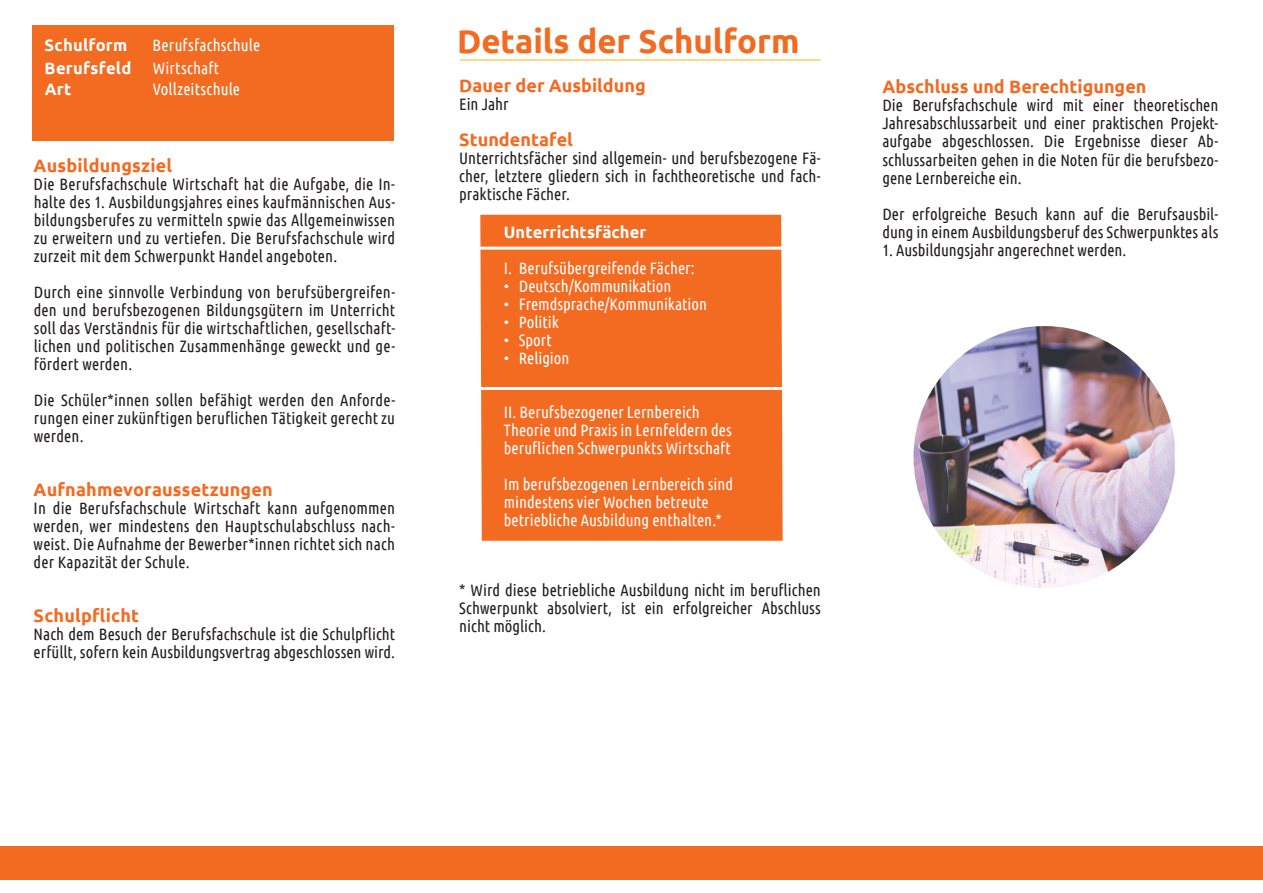
<style>
.page{position:relative;width:1263px;height:893px;background:#fff}
.page>*{position:absolute;margin:0;border:0;box-sizing:border-box;transform-origin:0 0}
.t1{font:700 33px "Ubuntu";color:#f36a21}
.t2{font:700 18px "Ubuntu";letter-spacing:.005em;color:#f36a21}
.t3{font:16.5px/18px "Ubuntu Condensed";letter-spacing:.005em;color:#231f20;text-align:justify}
.t4{font:16.5px/18px "Ubuntu Condensed";color:#fff}
.t5{font:700 16.5px "Ubuntu";letter-spacing:.015em;color:#fff}
</style>
<div class="page">
<div style="left:480px;top:215px;width:303px;height:326px;background:#f36a21"></div>
<div style="left:32px;top:26px;width:361px;height:115px;background:#f36a21"></div>
<hr style="left:438px;top:247px;width:409px;height:3px;background:#fff">
<hr style="left:449px;top:387px;width:408px;height:3px;background:#fff">
<hr style="left:460px;top:60px;width:361px;height:1px;background:#fbb316">
<div style="left:0;top:846px;width:1263px;height:33px;background:#f36a21"></div>
<img style="left:913px;top:326px;width:262px;height:262px">
<p class="t5" style="left:45px;top:35px;width:84px">Schulform</p>
<p class="t4" style="left:153px;top:36px;width:109px">Berufsfachschule</p>
<p class="t5" style="left:45px;top:58px;width:88px">Berufsfeld</p>
<p class="t4" style="left:153px;top:58px;width:68px">Wirtschaft</p>
<p class="t5" style="left:45px;top:79px;width:28px">Art</p>
<p class="t4" style="left:153px;top:79px;width:89px">Vollzeitschule</p>
<p class="t2" style="left:34px;top:155px;width:140px">Ausbildungsziel</p>
<p class="t3" style="left:34px;top:175px;width:363px">Die Berufsfachschule Wirtschaft hat die Aufgabe, die In&shy;halte des 1. Ausbildungsjahres eines kaufmännischen Aus&shy;bildungsberufes zu vermitteln spwie das Allgemeinwissen zu erweitern und zu vertiefen. Die Berufsfachschule wird zurzeit mit dem Schwerpunkt Handel angeboten.</p>
<p class="t3" style="left:34px;top:283px;width:363px">Durch eine sinnvolle Verbindung von berufsübergreifen&shy;den und berufsbezogenen Bildungsgütern im Unterricht soll das Verständnis für die wirtschaftlichen, gesellschaft&shy;lichen und politischen Zusammenhänge geweckt und ge&shy;fördert werden.</p>
<p class="t3" style="left:34px;top:391px;width:363px">Die Schüler*innen sollen befähigt werden den Anforde&shy;rungen einer zukünftigen beruflichen Tätigkeit gerecht zu werden.</p>
<p class="t2" style="left:34px;top:479px;width:241px">Aufnahmevoraussetzungen</p>
<p class="t3" style="left:34px;top:499px;width:363px">In die Berufsfachschule Wirtschaft kann aufgenommen werden, wer mindestens den Hauptschulabschluss nach&shy;weist. Die Aufnahme der Bewerber*innen richtet sich nach der Kapazität der Schule.</p>
<p class="t2" style="left:34px;top:605px;width:107px">Schulpflicht</p>
<p class="t3" style="left:34px;top:625px;width:363px">Nach dem Besuch der Berufsfachschule ist die Schulpflicht erfüllt, sofern kein Ausbildungsvertrag abgeschlossen wird.</p>
<h1 class="t1" style="left:457px;top:21px;width:344px">Details der Schulform</h1>
<p class="t2" style="left:459px;top:75px;width:188px">Dauer der Ausbildung</p>
<p class="t3" style="left:459px;top:95px;width:51px">Ein Jahr</p>
<p class="t2" style="left:459px;top:129px;width:115px">Stundentafel</p>
<p class="t3" style="left:459px;top:149px;width:363px">Unterrichtsfächer sind allgemein- und berufsbezogene Fä&shy;cher, letztere gliedern sich in fachtheoretische und fach&shy;praktische Fächer.</p>
<p class="t5" style="left:504px;top:222px;width:144px">Unterrichtsfächer</p>
<p class="t4" style="left:504px;top:258px;width:192px">I. Berufsübergreifende Fächer:</p>
<p class="t4" style="left:504px;top:276px;width:169px">• Deutsch/Kommunikation</p>
<p class="t4" style="left:504px;top:294px;width:205px">• Fremdsprache/Kommunikation</p>
<p class="t4" style="left:504px;top:312px;width:56px">• Politik</p>
<p class="t4" style="left:504px;top:330px;width:49px">• Sport</p>
<p class="t4" style="left:504px;top:348px;width:67px">• Religion</p>
<p class="t4" style="left:504px;top:402px;width:229px">II. Berufsbezogener Lernbereich<br>Theorie und Praxis in Lernfeldern des beruflichen Schwerpunkts Wirtschaft</p>
<p class="t4" style="left:504px;top:474px;width:231px">Im berufsbezogenen Lernbereich sind mindestens vier Wochen betreute betriebliche Ausbildung enthalten.*</p>
<p class="t3" style="left:459px;top:581px;width:363px">* Wird diese betriebliche Ausbildung nicht im beruflichen Schwerpunkt absolviert, ist ein erfolgreicher Abschluss nicht möglich.</p>
<p class="t2" style="left:882px;top:76px;width:266px">Abschluss und Berechtigungen</p>
<p class="t3" style="left:882px;top:96px;width:337px">Die Berufsfachschule wird mit einer theoretischen Jahresabschlussarbeit und einer praktischen Projekt&shy;aufgabe abgeschlossen. Die Ergebnisse dieser Ab&shy;schlussarbeiten gehen in die Noten für die berufsbezo&shy;gene Lernbereiche ein.</p>
<p class="t3" style="left:882px;top:204px;width:337px">Der erfolgreiche Besuch kann auf die Berufsausbil&shy;dung in einem Ausbildungsberuf des Schwerpunktes als</p>
<p class="t3" style="left:882px;top:240px;width:246px">1. Ausbildungsjahr angerechnet werden.</p>
</div>
